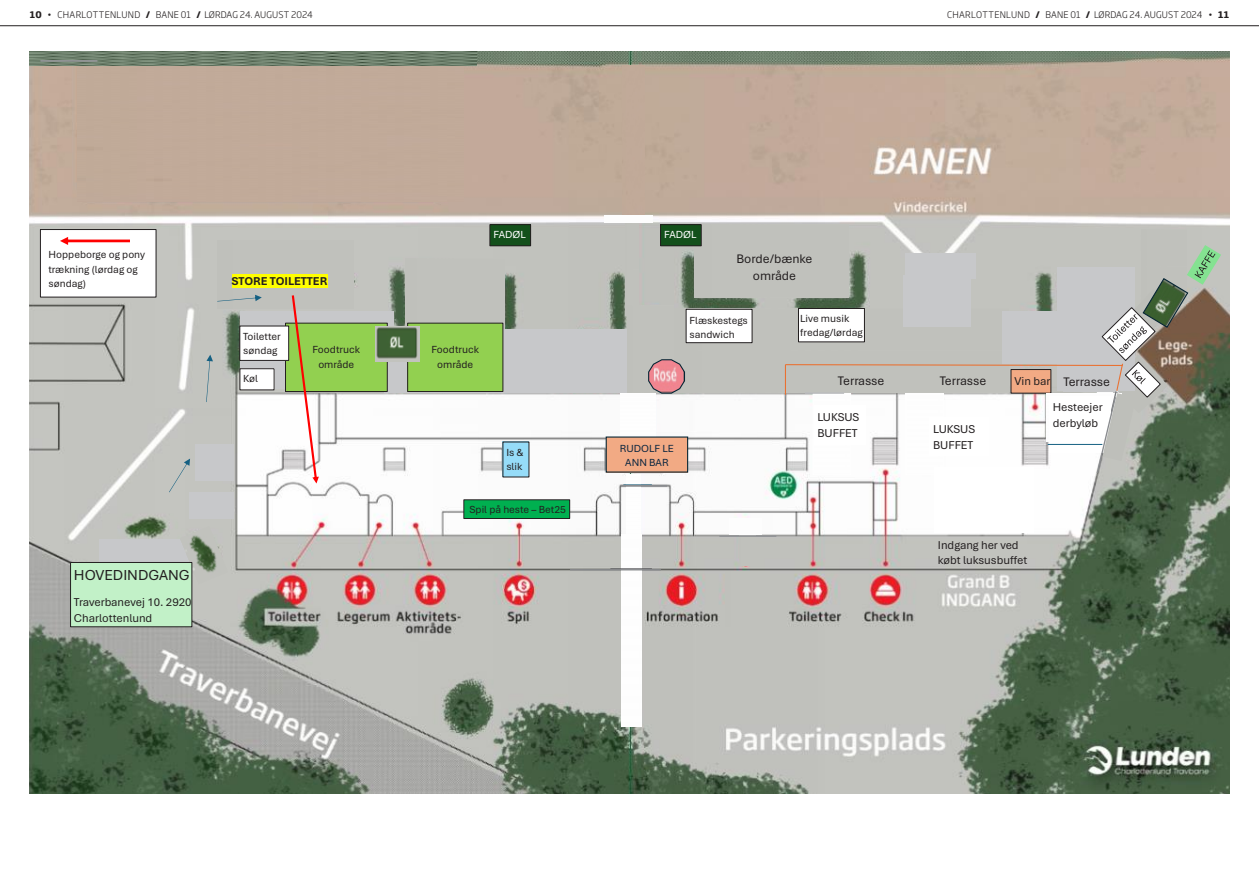
<style>
.page{position:relative;width:1259px;height:893px;background:#fff}
.page>*{position:absolute;margin:0;border:0;box-sizing:border-box;transform-origin:0 0}
.t1{font:15.3px "Aptos";color:#231f20}
.t2{font:13.05px/17.2px "Aptos";letter-spacing:-.005em;color:#231f20;text-align:center}
.t3{font:12px/15.8px "Aptos";letter-spacing:-.005em;color:#231f20}
.t4{font:700 12px "Aptos";color:#231f20}
.t5{font:10.8px/14.2px "Aptos";color:#231f20}
.t6{font:10.8px/14.2px "Aptos";color:#0e2841;text-align:center}
.t7{font:10.8px "Aptos";color:#fff}
.t8{font:300 9px "Soho Gothic Pro";letter-spacing:.015em;color:#231f20}
.s1{font-weight:700}
.s2{font-size:12px}
</style>
<div class="page">
<img style="left:30px;top:51px;width:1199px;height:743px">
<div style="left:406px;top:258px;width:98px;height:71px;background:#c0c1bc"></div>
<div style="left:240px;top:311px;width:154px;height:77px;background:#c7c8ca"></div>
<div style="left:385px;top:329px;width:244px;height:63px;background:#c7c8ca"></div>
<div style="left:674px;top:308px;width:110px;height:84px;background:#c0c1bc"></div>
<div style="left:621px;top:341px;width:12px;height:53px;background:#c7c8ca"></div>
<img style="left:625px;top:224px;width:13px;height:92px">
<div style="left:694px;top:225px;width:155px;height:72px;background:#c0c1bc"></div>
<div style="left:195px;top:444px;width:38px;height:37px;background:#c7c8ca"></div>
<div style="left:725px;top:571px;width:44px;height:56px;background:#c0c1bc"></div>
<img style="left:740px;top:537px;width:15px;height:29px">
<img style="left:1141px;top:230px;width:45px;height:15px">
<img style="left:622px;top:535px;width:19px;height:191px">
<hr style="left:610px;top:568px;width:42px;height:2px;background:#636366">
<div style="left:217px;top:241px;width:137px;height:67px;background:#c0c1bc"></div>
<div style="left:408px;top:323px;width:95px;height:68px;background:#92d050"></div>
<div style="left:407px;top:323px;width:96px;height:69px;border:1px solid #231f20"></div>
<div style="left:231px;top:274px;width:96px;height:14px;background:#ff0"></div>
<div style="left:627px;top:305px;width:47px;height:87px;background:#c0c1bc"></div>
<img style="left:621px;top:394px;width:34px;height:42px">
<img style="left:626px;top:475px;width:14px;height:58px">
<hr style="left:623px;top:484px;width:29px;height:2px;background:#156082">
<div style="left:606px;top:437px;width:81px;height:35px;background:#f2aa84"></div>
<div style="left:605px;top:436px;width:83px;height:37px;border:1px solid #042433"></div>
<div style="left:686px;top:309px;width:66px;height:34px;background:#fff"></div>
<div style="left:686px;top:309px;width:66px;height:34px;border:1px solid #231f20"></div>
<img style="left:729px;top:518px;width:33px;height:17px">
<div style="left:622px;top:65px;width:22px;height:150px;background:#c1aa99"></div>
<div style="left:77px;top:65px;width:387px;height:137px;background:#c1aa99"></div>
<img style="left:30px;top:51px;width:447px;height:14px">
<div style="left:99px;top:539px;width:90px;height:45px;background:#c7c8ca"></div>
<img style="left:180px;top:526px;width:48px;height:58px">
<div style="left:71px;top:562px;width:121px;height:65px;background:#c2f1c8"></div>
<div style="left:70px;top:562px;width:122px;height:65px;border:1px solid #231f20"></div>
<img style="left:605px;top:216px;width:48px;height:6px">
<hr style="left:719px;top:535px;width:57px;height:2px;background:#939598">
<hr style="left:40px;top:60px;width:57px;height:2px;background:#939598">
<hr style="left:570px;top:569px;width:91px;height:1px;background:#8a8c8f">
<hr style="left:621px;top:485px;width:46px;height:2px;background:#8a8c8f">
<svg style="left:169px;top:459px;width:21px;height:33px"></svg>
<svg style="left:217px;top:295px;width:45px;height:7px"></svg>
<svg style="left:206px;top:355px;width:7px;height:47px"></svg>
<div style="left:285px;top:323px;width:102px;height:68px;background:#92d050"></div>
<div style="left:285px;top:323px;width:102px;height:69px;border:1px solid #231f20"></div>
<svg style="left:292px;top:295px;width:27px;height:188px"></svg>
<img style="left:376px;top:326px;width:43px;height:35px">
<div style="left:40px;top:230px;width:116px;height:67px;background:#fff"></div>
<div style="left:40px;top:229px;width:116px;height:68px;border:1px solid #231f20"></div>
<svg style="left:60px;top:237px;width:70px;height:8px"></svg>
<svg style="left:647px;top:359px;width:38px;height:35px"></svg>
<div style="left:240px;top:326px;width:49px;height:34px;background:#fff"></div>
<div style="left:239px;top:326px;width:50px;height:35px;border:1px solid #231f20"></div>
<div style="left:240px;top:369px;width:34px;height:21px;background:#fff"></div>
<div style="left:240px;top:368px;width:34px;height:22px;border:1px solid #231f20"></div>
<svg style="left:784px;top:245px;width:437px;height:230px"></svg>
<div style="left:490px;top:225px;width:40px;height:21px;background:#13501b"></div>
<div style="left:489px;top:224px;width:42px;height:22px;border:1px solid #231f20"></div>
<div style="left:660px;top:225px;width:41px;height:21px;background:#13501b"></div>
<div style="left:660px;top:224px;width:41px;height:22px;border:1px solid #231f20"></div>
<div style="left:503px;top:442px;width:26px;height:35px;background:#96dcf8"></div>
<div style="left:464px;top:500px;width:106px;height:18px;background:#00b050"></div>
<div style="left:463px;top:499px;width:107px;height:20px;border:1px solid #231f20"></div>
<hr style="left:1047px;top:444px;width:55px;height:1px;background:#156082">
<div style="left:189px;top:492px;width:44px;height:26px;background:#c7c8ca"></div>
<div style="left:906px;top:253px;width:70px;height:26px;background:#c7c8ca"></div>
<div style="left:934px;top:467px;width:99px;height:66px;background:#fff"></div>
<hr style="left:0;top:25px;width:1259px;height:1px;background:#231f20">
<p class="t8" style="left:30px;top:7px;width:285px"><span class="s1">10</span> • CHARLOTTENLUND <span class="s1">/</span> BANE 01 <span class="s1">/</span> LØRDAG 24. AUGUST 2024</p>
<p class="t8" style="left:947px;top:7px;width:284px">CHARLOTTENLUND <span class="s1">/</span> BANE 01 <span class="s1">/</span> LØRDAG 24. AUGUST 2024 • <span class="s1">11</span></p>
<p class="t5" style="left:48px;top:247px;width:98px">Hoppeborge og pony trækning (lørdag og søndag)</p>
<p class="t4" style="left:231px;top:273px;width:97px">STORE TOILETTER</p>
<p class="t5" style="left:243px;top:328px;width:39px">Toiletter søndag</p>
<p class="t5" style="left:243px;top:371px;width:16px">Køl</p>
<p class="t5" style="left:312px;top:342px;width:49px;text-align:center">Foodtruck område</p>
<p class="t1" style="left:74px;top:565px;width:117px">HOVEDINDGANG</p>
<p class="t3" style="left:74px;top:593px;width:119px">Traverbanevej 10. 2920<br>Charlottenlund</p>
<p class="t7" style="left:493px;top:227px;width:34px">FADØL</p>
<p class="t7" style="left:664px;top:227px;width:34px">FADØL</p>
<p class="t2" style="left:736px;top:250px;width:78px">Borde/bænke område</p>
<p class="t5" style="left:431px;top:342px;width:49px;text-align:center">Foodtruck område</p>
<p class="t5" style="left:506px;top:445px;width:19px">Is &amp; slik</p>
<p class="t5" style="left:469px;top:502px;width:98px">Spil på heste – Bet25</p>
<p class="t5" style="left:689px;top:313px;width:60px">Flæskestegs sandwich</p>
<p class="t6" style="left:620px;top:441px;width:56px">RUDOLF LE<br>ANN BAR</p>
<p class="t5" style="left:800px;top:311px;width:64px">Live musik fredag/lørdag</p>
<p class="t2" style="left:838px;top:371px;width:48px">Terrasse</p>
<p class="t3" style="left:817px;top:409px;width:44px">LUKSUS<br>BUFFET</p>
<p class="t2" style="left:939px;top:372px;width:48px">Terrasse</p>
<p class="t2" style="left:1014px;top:373px;width:97px"><span class="s2">Vin bar</span> Terrasse</p>
<p class="t3" style="left:933px;top:421px;width:44px">LUKSUS<br>BUFFET</p>
<p class="t3" style="left:1052px;top:399px;width:51px">Hesteejer derbyløb</p>
<p class="t3" style="left:938px;top:536px;width:91px">Indgang her ved købt luksusbuffet</p>
</div>
